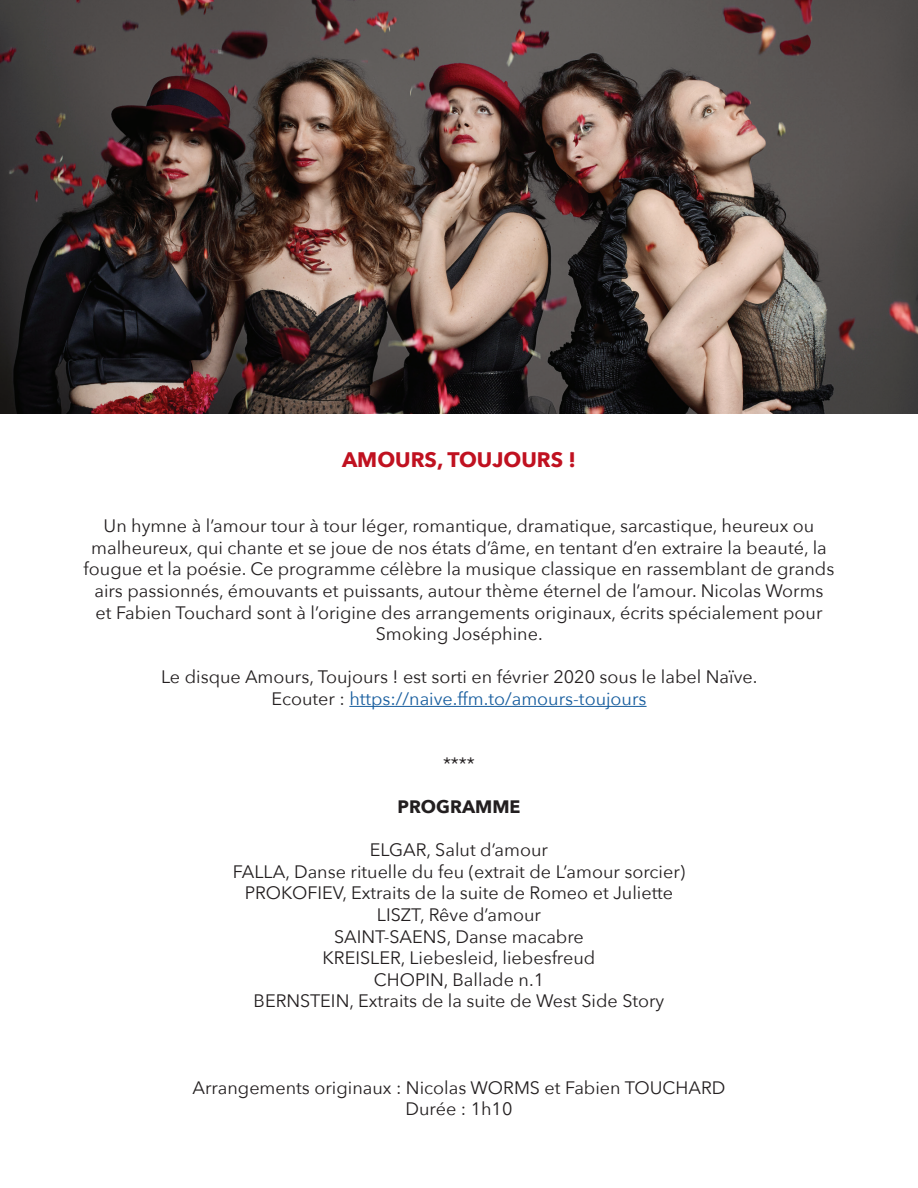
<style>
.page{position:relative;width:918px;height:1188px;background:#fff}
.page>*{position:absolute;margin:0;border:0;box-sizing:border-box;transform-origin:0 0}
.t1{font:700 21px "Avenir Next";color:#c01120}
.t2{font:18px/21.6px "Avenir Next";color:#231f20;text-align:center}
.t3{font:700 18px "Avenir Next";color:#231f20}
.s1{color:#175d9e}
</style>
<div class="page">
<hr style="left:349px;top:706px;width:298px;height:1px;background:#175d9e">
<img style="left:0;top:0;width:918px;height:413px">
<p class="t1" style="left:342px;top:442px;width:235px">AMOURS, TOUJOURS !</p>
<p class="t2" style="left:84px;top:514px;width:752px">Un hymne à l’amour tour à tour léger, romantique, dramatique, sarcastique, heureux ou malheureux, qui chante et se joue de nos états d’âme, en tentant d’en extraire la beauté, la fougue et la poésie. Ce programme célèbre la musique classique en rassemblant de grands airs passionnés, émouvants et puissants, autour thème éternel de l’amour. Nicolas Worms<br>et Fabien Touchard sont à l’origine des arrangements originaux, écrits spécialement pour Smoking Joséphine.</p>
<p class="t2" style="left:161px;top:666px;width:598px">Le disque Amours, Toujours ! est sorti en février 2020 sous le label Naïve.<br>Ecouter : <span class="s1">https://naive.ffm.to/amours-toujours</span></p>
<p class="t2" style="left:443px;top:752px;width:33px">****</p>
<p class="t3" style="left:397px;top:791px;width:124px">PROGRAMME</p>
<p class="t2" style="left:233px;top:838px;width:454px">ELGAR, Salut d’amour<br>FALLA, Danse rituelle du feu (extrait de L’amour sorcier)<br>PROKOFIEV, Extraits de la suite de Romeo et Juliette LISZT, Rêve d’amour<br>SAINT-SAENS, Danse macabre<br>KREISLER, Liebesleid, liebesfreud<br>CHOPIN, Ballade n.1<br>BERNSTEIN, Extraits de la suite de West Side Story</p>
<p class="t2" style="left:193px;top:1076px;width:534px">Arrangements originaux : Nicolas WORMS et Fabien TOUCHARD<br>Durée : 1h10</p>
</div>
